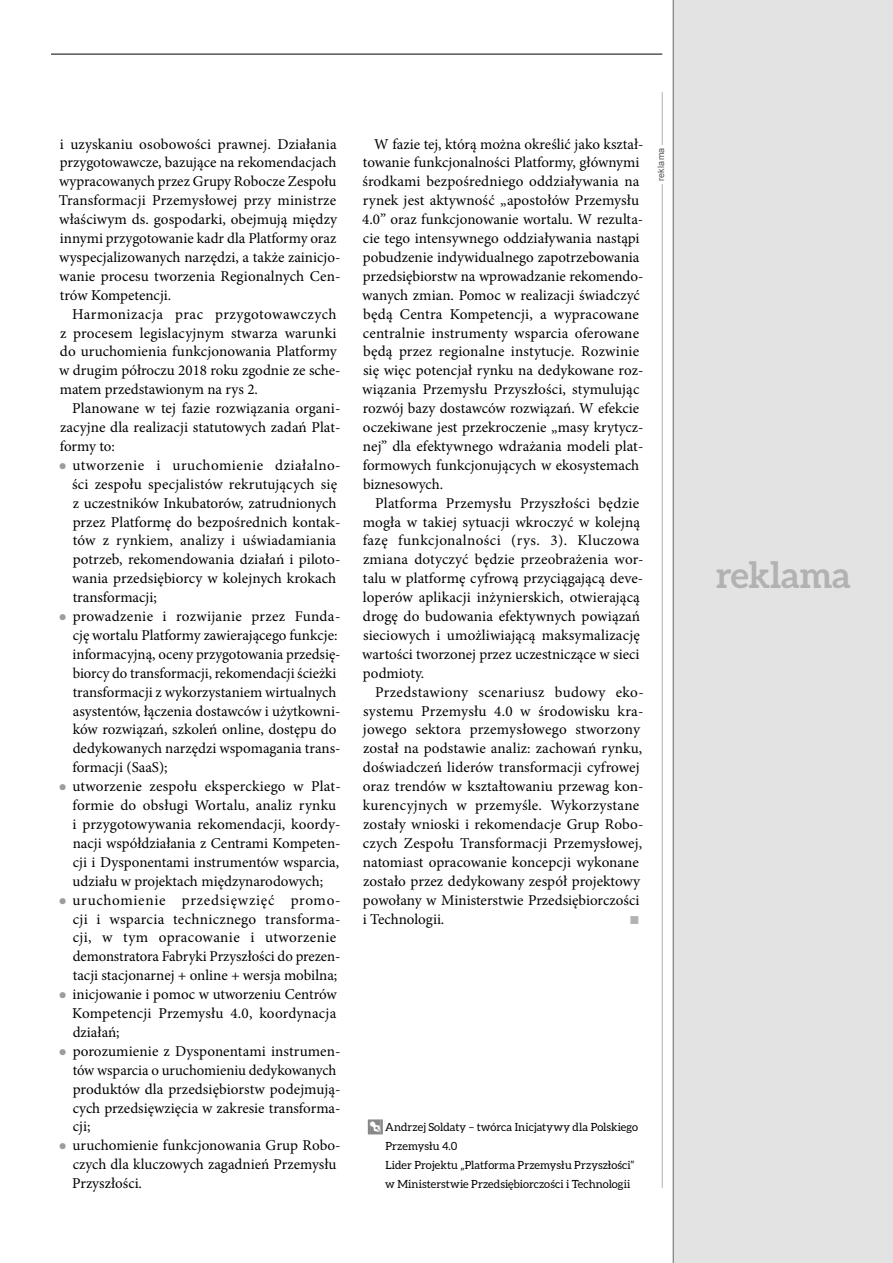
<style>
.page{position:relative;width:893px;height:1263px;background:#fff}
.page>*{position:absolute;margin:0;border:0;box-sizing:border-box;transform-origin:0 0}
.t1{font:700 36px "Aleo";letter-spacing:-.005em;color:#b3b2b2}
.t2{font:15px/18.9px "Minion Pro";letter-spacing:.005em;color:#000}
.t3{font:13.5px "Wingdings";color:#b3b2b2}
.t4{font:11.25px/18.9px "Aleo";letter-spacing:.005em;color:#000}
.t5{font:9px "Arial";letter-spacing:.02em;color:#575756}
</style>
<div class="page">
<hr style="left:51px;top:54px;width:611px;height:1px;background:#000">
<hr style="left:662px;top:92px;width:1px;height:1096px;background:#b3b2b2">
<div style="left:658px;top:145px;width:9px;height:39px;background:#fff"></div>
<div style="left:673px;top:0;width:220px;height:1263px;background:#e3e3e3"></div>
<svg style="left:368px;top:1119px;width:15px;height:15px"></svg>
<p class="t2" style="left:59px;top:134px;width:283px">i uzyskaniu osobowości prawnej. Działania przygotowawcze, bazujące na rekomendacjach wypracowanych przez Grupy Robocze Zespołu Transformacji Przemysłowej przy ministrze właściwym ds. gospodarki, obejmują między innymi przygotowanie kadr dla Platformy oraz wyspecjalizowanych narzędzi, a także zainicjo&shy;wanie procesu tworzenia Regionalnych Cen&shy;trów Kompetencji.</p>
<p class="t2" style="left:59px;top:304px;width:283px;text-indent:13px">Harmonizacja prac przygotowawczych z procesem legislacyjnym stwarza warunki do uruchomienia funkcjonowania Platformy w drugim półroczu 2018 roku zgodnie ze sche&shy;matem przedstawionym na rys 2.</p>
<p class="t2" style="left:60px;top:399px;width:282px;text-align:justify;text-indent:12px">Planowane w tej fazie rozwiązania organi&shy;zacyjne dla realizacji statutowych zadań Plat&shy;formy to:</p>
<p class="t2" style="left:72px;top:456px;width:270px">utworzenie i uruchomienie działalno&shy;ści zespołu specjalistów rekrutujących się z uczestników Inkubatorów, zatrudnionych przez Platformę do bezpośrednich kontak&shy;tów z rynkiem, analizy i uświadamiania potrzeb, rekomendowania działań i piloto&shy;wania przedsiębiorcy w kolejnych krokach transformacji;<br>prowadzenie i rozwijanie przez Funda&shy;cję wortalu Platformy zawierającego funkcje: informacyjną, oceny przygotowania przedsię&shy;biorcy do transformacji, rekomendacji ścieżki transformacji z wykorzystaniem wirtualnych asystentów, łączenia dostawców i użytkowni&shy;ków rozwiązań, szkoleń online, dostępu do dedykowanych narzędzi wspomagania trans&shy;formacji (SaaS);<br>utworzenie zespołu eksperckiego w Plat&shy;formie do obsługi Wortalu, analiz rynku i przygotowywania rekomendacji, koordy&shy;nacji współdziałania z Centrami Kompeten&shy;cji i Dysponentami instrumentów wsparcia, udziału w projektach międzynarodowych; uruchomienie przedsięwzięć promo&shy;cji i wsparcia technicznego transforma&shy;cji, w tym opracowanie i utworzenie demonstratora Fabryki Przyszłości do prezen&shy;tacji stacjonarnej + online + wersja mobilna; inicjowanie i pomoc w utworzeniu Centrów Kompetencji Przemysłu 4.0, koordynacja działań;<br>porozumienie z Dysponentami instrumen&shy;tów wsparcia o uruchomieniu dedykowanych produktów dla przedsiębiorstw podejmują&shy;cych przedsięwzięcia w zakresie transforma&shy;cji;<br>uruchomienie funkcjonowania Grup Robo&shy;czych dla kluczowych zagadnień Przemysłu Przyszłości.</p>
<p class="t2" style="left:362px;top:134px;width:283px;text-indent:12px">W fazie tej, którą można określić jako kształ&shy;towanie funkcjonalności Platformy, głównymi środkami bezpośredniego oddziaływania na rynek jest aktywność „apostołów Przemysłu 4.0” oraz funkcjonowanie wortalu. W rezulta&shy;cie tego intensywnego oddziaływania nastąpi pobudzenie indywidualnego zapotrzebowania przedsiębiorstw na wprowadzanie rekomendo&shy;wanych zmian. Pomoc w realizacji świadczyć będą Centra Kompetencji, a wypracowane centralnie instrumenty wsparcia oferowane będą przez regionalne instytucje. Rozwinie się więc potencjał rynku na dedykowane roz&shy;wiązania Przemysłu Przyszłości, stymulując rozwój bazy dostawców rozwiązań. W efekcie oczekiwane jest przekroczenie „masy krytycz&shy;nej” dla efektywnego wdrażania modeli plat&shy;formowych funkcjonujących w ekosystemach biznesowych.</p>
<p class="t2" style="left:362px;top:493px;width:283px;text-indent:13px">Platforma Przemysłu Przyszłości będzie mogła w takiej sytuacji wkroczyć w kolejną fazę funkcjonalności (rys. 3). Kluczowa zmiana dotyczyć będzie przeobrażenia wor&shy;talu w platformę cyfrową przyciągającą deve&shy;loperów aplikacji inżynierskich, otwierającą drogę do budowania efektywnych powiązań sieciowych i umożliwiającą maksymalizację wartości tworzonej przez uczestniczące w sieci podmioty.</p>
<p class="t2" style="left:363px;top:682px;width:282px;text-indent:12px">Przedstawiony scenariusz budowy eko&shy;systemu Przemysłu 4.0 w środowisku kra&shy;jowego sektora przemysłowego stworzony został na podstawie analiz: zachowań rynku, doświadczeń liderów transformacji cyfrowej oraz trendów w kształtowaniu przewag kon&shy;kurencyjnych w przemyśle. Wykorzystane zostały wnioski i rekomendacje Grup Robo&shy;czych Zespołu Transformacji Przemysłowej, natomiast opracowanie koncepcji wykonane zostało przez dedykowany zespół projektowy powołany w Ministerstwie Przedsiębiorczości i Technologii.</p>
<p class="t3" style="left:630px;top:913px;width:12px">■</p>
<p class="t5" style="left:655px;top:181px;width:35px;rotate:-90deg">reklama</p>
<p class="t4" style="left:385px;top:1118px;width:254px">Andrzej Soldaty – twórca Inicjatywy dla Polskiego Przemysłu 4.0<br>Lider Projektu „Platforma Przemysłu Przyszłości” w Ministerstwie Przedsiębiorczości i Technologii</p>
<h1 class="t1" style="left:716px;top:554px;width:136px">reklama</h1>
</div>
